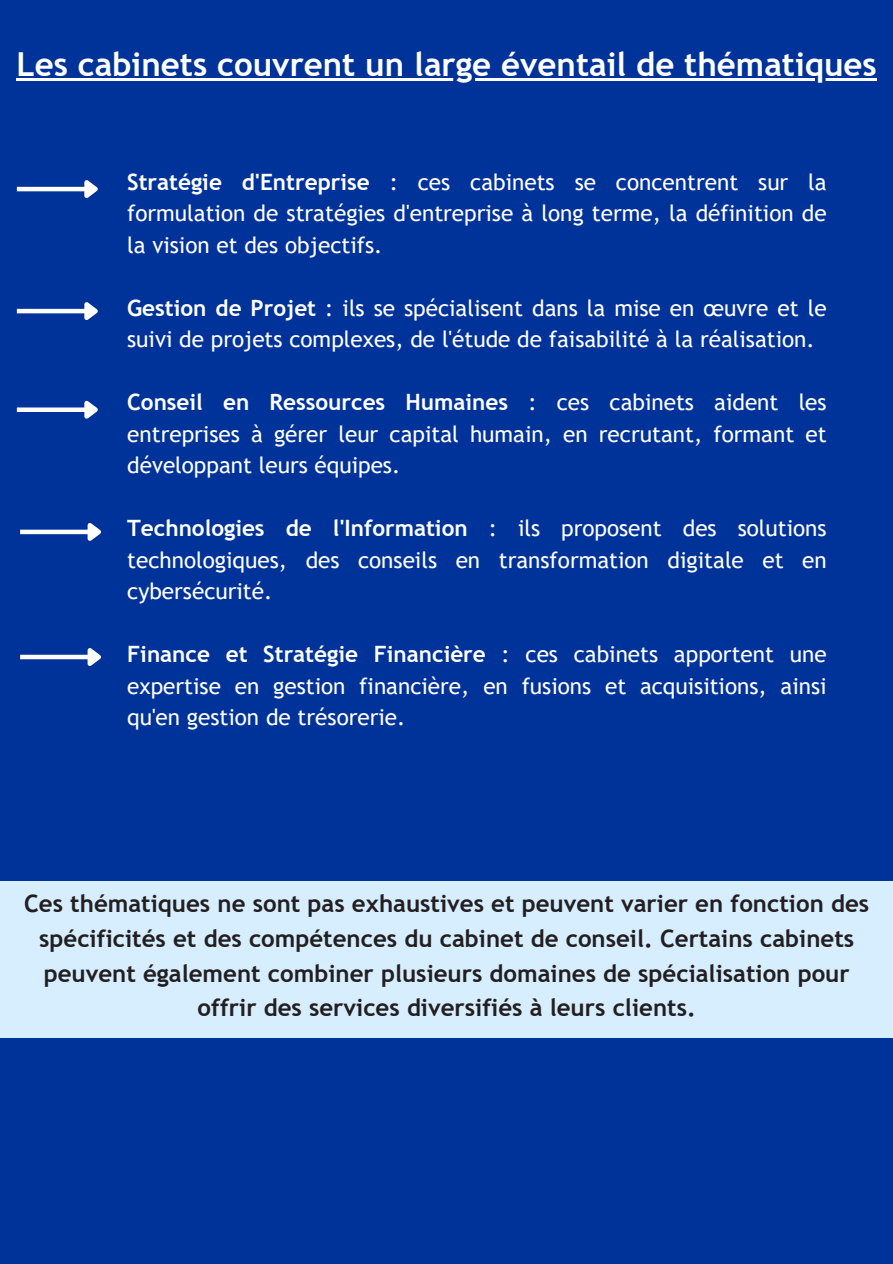
<style>
.page{position:relative;width:893px;height:1264px;background:#fff}
.page>*{position:absolute;margin:0;border:0;box-sizing:border-box;transform-origin:0 0}
.t1{font:700 33px "Trebuchet MS";color:#fff}
.t2{font:700 24px/34.8px "Trebuchet MS";color:#231f20;text-align:center}
.t3{font:22.5px/31.5px "Trebuchet MS";color:#fff;text-align:justify}
.s1{font-weight:700}
</style>
<div class="page">
<div style="left:0;top:0;width:892px;height:1263px;background:#039"></div>
<hr style="left:17px;top:78px;width:859px;height:2px;background:#fff">
<hr style="left:17px;top:187px;width:68px;height:4px;background:#fff">
<svg style="left:80px;top:180px;width:18px;height:18px"></svg>
<hr style="left:17px;top:309px;width:68px;height:4px;background:#fff">
<svg style="left:80px;top:302px;width:18px;height:18px"></svg>
<div style="left:20px;top:529px;width:69px;height:5px;background:#fff"></div>
<svg style="left:83px;top:523px;width:18px;height:18px"></svg>
<div style="left:17px;top:407px;width:68px;height:5px;background:#fff"></div>
<svg style="left:80px;top:400px;width:18px;height:19px"></svg>
<div style="left:20px;top:654px;width:69px;height:5px;background:#fff"></div>
<svg style="left:83px;top:648px;width:18px;height:18px"></svg>
<div style="left:0;top:881px;width:892px;height:156px;background:#d6eeff"></div>
<p class="t1" style="left:17px;top:45px;width:861px">Les cabinets couvrent un large éventail de thématiques</p>
<p class="t3" style="left:127px;top:166px;width:701px"><span class="s1">Stratégie d'Entreprise</span> : ces cabinets se concentrent sur la formulation de stratégies d'entreprise à long terme, la définition de la vision et des objectifs.</p>
<p class="t3" style="left:127px;top:292px;width:701px"><span class="s1">Gestion de Projet</span> : ils se spécialisent dans la mise en œuvre et le suivi de projets complexes, de l'étude de faisabilité à la réalisation.</p>
<p class="t3" style="left:127px;top:386px;width:701px"><span class="s1">Conseil en Ressources Humaines</span> : ces cabinets aident les entreprises à gérer leur capital humain, en recrutant, formant et développant leurs équipes.</p>
<p class="t3" style="left:127px;top:512px;width:701px"><span class="s1">Technologies de l'Information</span> : ils proposent des solutions technologiques, des conseils en transformation digitale et en cybersécurité.</p>
<p class="t3" style="left:127px;top:638px;width:701px"><span class="s1">Finance et Stratégie Financière</span> : ces cabinets apportent une expertise en gestion financière, en fusions et acquisitions, ainsi qu'en gestion de trésorerie.</p>
<p class="t2" style="left:24px;top:885px;width:846px">Ces thématiques ne sont pas exhaustives et peuvent varier en fonction des spécificités et des compétences du cabinet de conseil. Certains cabinets peuvent également combiner plusieurs domaines de spécialisation pour offrir des services diversifiés à leurs clients.</p>
</div>
